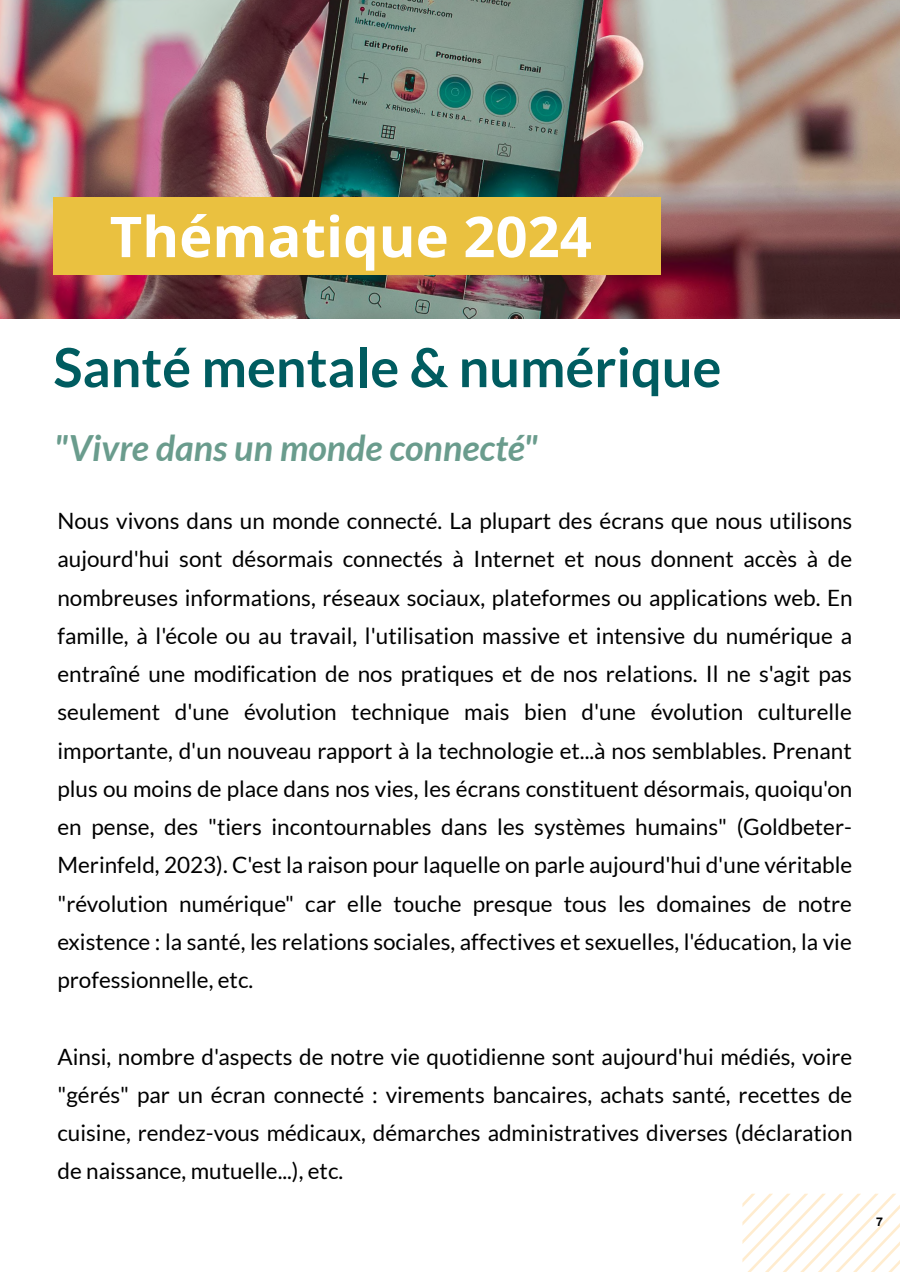
<style>
.page{position:relative;width:900px;height:1272px;background:#fff}
.page>*{position:absolute;margin:0;border:0;box-sizing:border-box;transform-origin:0 0}
.t1{font:700 56.25px "Open Sans";color:#fff}
.t2{font:700 54px "Lato";color:#005c60}
.t3{font:italic 700 36px "Lato";color:#6a9c8d}
.t4{font:22.5px/38.2px "Lato";color:#000;text-align:justify}
.t5{font:700 11.25px "Be Vietnam Pro";color:#000}
</style>
<div class="page">
<img style="left:0;top:0;width:900px;height:319px">
<div style="left:54px;top:197px;width:607px;height:78px;background:#eac140"></div>
<svg style="left:742px;top:1194px;width:158px;height:78px"></svg>
<h1 class="t1" style="left:110px;top:197px;width:484px">Thématique 2024</h1>
<h2 class="t2" style="left:53px;top:334px;width:669px">Santé mentale &amp; numérique</h2>
<h3 class="t3" style="left:54px;top:425px;width:485px">"Vivre dans un monde connecté"</h3>
<p class="t4" style="left:57px;top:501px;width:797px">Nous vivons dans un monde connecté. La plupart des écrans que nous utilisons aujourd'hui sont désormais connectés à Internet et nous donnent accès à de nombreuses informations, réseaux sociaux, plateformes ou applications web. En famille, à l'école ou au travail, l'utilisation massive et intensive du numérique a entraîné une modification de nos pratiques et de nos relations. Il ne s'agit pas seulement d'une évolution technique mais bien d'une évolution culturelle importante, d'un nouveau rapport à la technologie et...à nos semblables. Prenant plus ou moins de place dans nos vies, les écrans constituent désormais, quoiqu'on en pense, des "tiers incontournables dans les systèmes humains" (Goldbeter-Merinfeld, 2023). C'est la raison pour laquelle on parle aujourd'hui d'une véritable "révolution numérique" car elle touche presque tous les domaines de notre existence : la santé, les relations sociales, affectives et sexuelles, l'éducation, la vie professionnelle, etc.</p>
<p class="t4" style="left:57px;top:1037px;width:797px">Ainsi, nombre d'aspects de notre vie quotidienne sont aujourd'hui médiés, voire "gérés" par un écran connecté : virements bancaires, achats santé, recettes de cuisine, rendez-vous médicaux, démarches administratives diverses (déclaration de naissance, mutuelle...), etc.</p>
<p class="t5" style="left:876px;top:1215px;width:8px">7</p>
</div>
